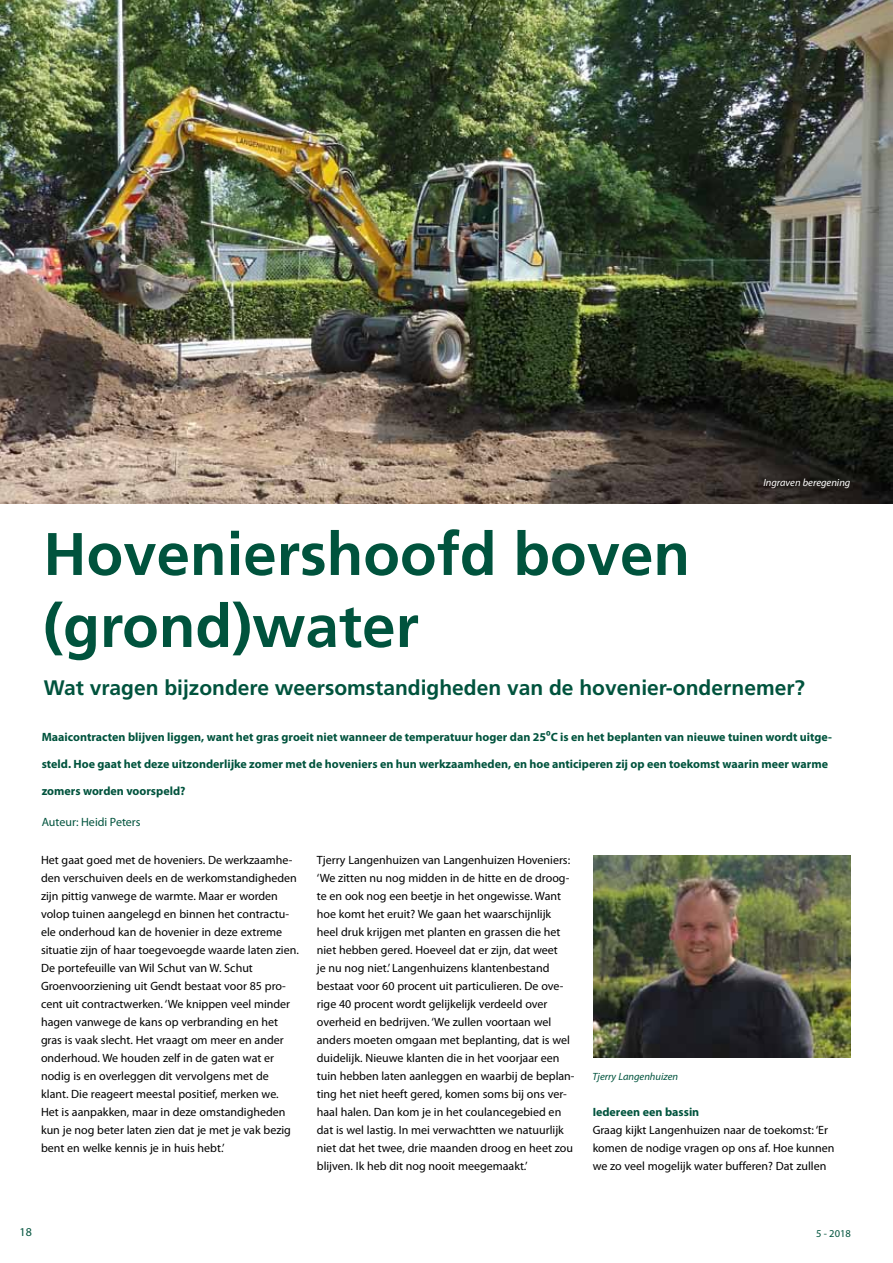
<style>
.page{position:relative;width:893px;height:1263px;background:#fff}
.page>*{position:absolute;margin:0;border:0;box-sizing:border-box;transform-origin:0 0}
.t1{font:700 60px/72px "Frutiger";color:#00533d}
.t2{font:700 21px "Frutiger";color:#00533d}
.t3{font:12px/18px "Myriad Pro";color:#000}
.t4{font:700 12px "Myriad Pro";color:#00533d}
.t5{font:12px "Myriad Pro";color:#00533d}
.t6{font:italic 10.5px "Myriad Pro";color:#00533d}
.t7{font:italic 10.5px "Myriad Pro";color:#fff}
.t8{font:10.5px "Myriad Pro";color:#00533d}
</style>
<div class="page">
<img style="left:0;top:0;width:893px;height:504px">
<img style="left:593px;top:855px;width:257px;height:202px">
<p class="t7" style="left:763px;top:476px;width:89px">Ingraven beregening</p>
<h1 class="t1" style="left:43px;top:518px;width:648px">Hoveniershoofd boven (grond)water</h1>
<h2 class="t2" style="left:44px;top:675px;width:763px">Wat vragen bijzondere weersomstandigheden van de hovenier-ondernemer?</h2>
<p class="t4" style="left:42px;top:729px;width:792px">Maaicontracten blijven liggen, want het gras groeit niet wanneer de temperatuur hoger dan 25⁰C is en het beplanten van nieuwe tuinen wordt uitge-</p>
<p class="t4" style="left:42px;top:756px;width:788px">steld. Hoe gaat het deze uitzonderlijke zomer met de hoveniers en hun werkzaamheden, en hoe anticiperen zij op een toekomst waarin meer warme</p>
<p class="t4" style="left:42px;top:783px;width:145px">zomers worden voorspeld?</p>
<p class="t5" style="left:42px;top:815px;width:100px">Auteur: Heidi Peters</p>
<p class="t3" style="left:41px;top:851px;width:259px">Het gaat goed met de hoveniers. De werkzaamhe&shy;den verschuiven deels en de werkomstandigheden zijn pittig vanwege de warmte. Maar er worden volop tuinen aangelegd en binnen het contractu&shy;ele onderhoud kan de hovenier in deze extreme situatie zijn of haar toegevoegde waarde laten zien.<br>De portefeuille van Wil Schut van W. Schut Groenvoorziening uit Gendt bestaat voor 85 pro&shy;cent uit contractwerken. ‘We knippen veel minder hagen vanwege de kans op verbranding en het gras is vaak slecht. Het vraagt om meer en ander onderhoud. We houden zelf in de gaten wat er nodig is en overleggen dit vervolgens met de klant. Die reageert meestal positief, merken we.<br>Het is aanpakken, maar in deze omstandigheden kun je nog beter laten zien dat je met je vak bezig bent en welke kennis je in huis hebt.’</p>
<p class="t3" style="left:317px;top:851px;width:259px">Tjerry Langenhuizen van Langenhuizen Hoveniers: ‘We zitten nu nog midden in de hitte en de droog&shy;te en ook nog een beetje in het ongewisse. Want hoe komt het eruit? We gaan het waarschijnlijk heel druk krijgen met planten en grassen die het niet hebben gered. Hoeveel dat er zijn, dat weet<br>je nu nog niet.’ Langenhuizens klantenbestand bestaat voor 60 procent uit particulieren. De ove&shy;rige 40 procent wordt gelijkelijk verdeeld over overheid en bedrijven. ‘We zullen voortaan wel anders moeten omgaan met beplanting, dat is wel duidelijk. Nieuwe klanten die in het voorjaar een tuin hebben laten aanleggen en waarbij de beplan&shy;ting het niet heeft gered, komen soms bij ons ver&shy;haal halen. Dan kom je in het coulancegebied en dat is wel lastig. In mei verwachtten we natuurlijk niet dat het twee, drie maanden droog en heet zou blijven. Ik heb dit nog nooit meegemaakt.’</p>
<p class="t6" style="left:593px;top:1070px;width:87px">Tjerry Langenhuizen</p>
<p class="t4" style="left:593px;top:1104px;width:108px">Iedereen een bassin</p>
<p class="t3" style="left:593px;top:1121px;width:243px">Graag kijkt Langenhuizen naar de toekomst: ‘Er komen de nodige vragen op ons af. Hoe kunnen we zo veel mogelijk water bufferen? Dat zullen</p>
<p class="t5" style="left:20px;top:1224px;width:14px">18</p>
<p class="t8" style="left:816px;top:1227px;width:36px">5 - 2018</p>
</div>
